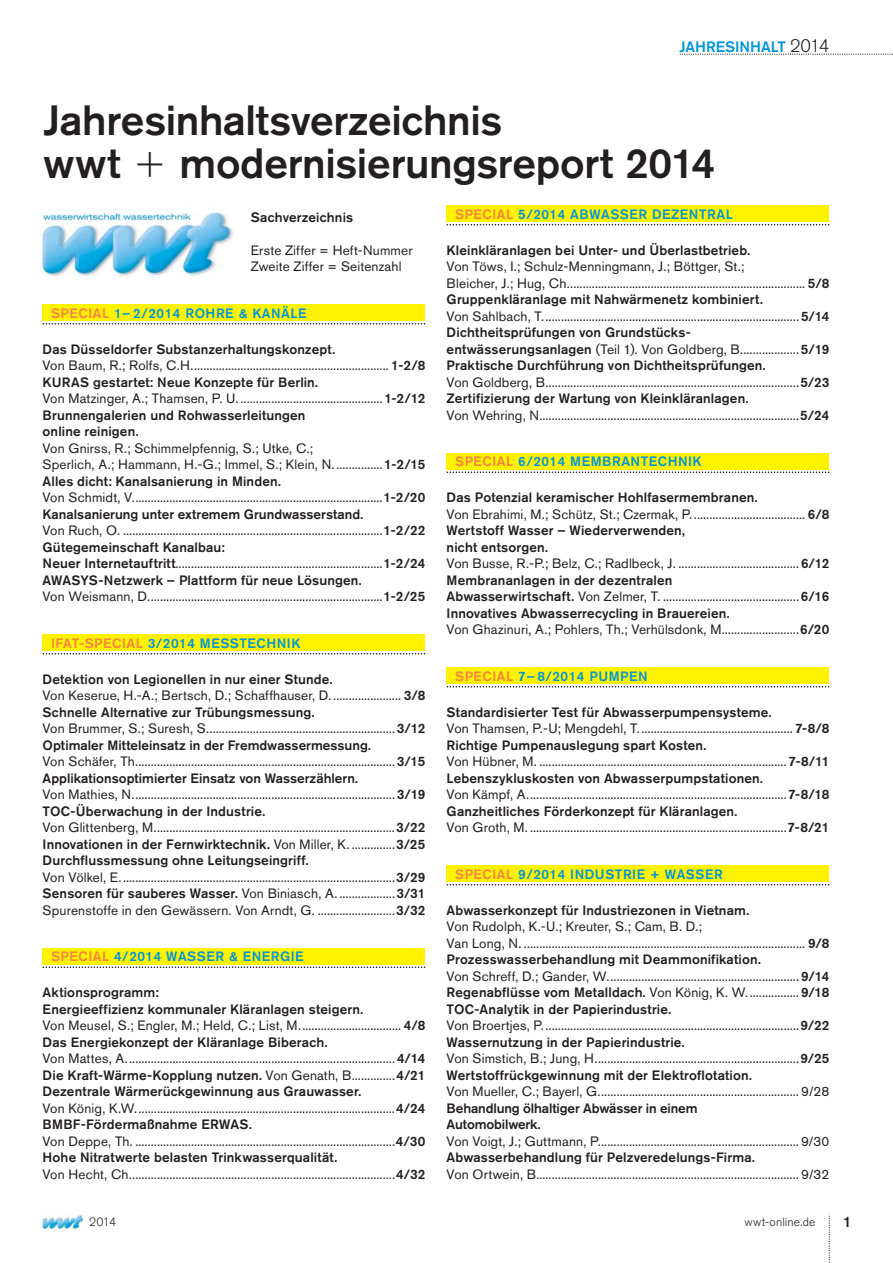
<style>
.page{position:relative;width:893px;height:1263px;background:#fff}
.page>*{position:absolute;margin:0;border:0;box-sizing:border-box;transform-origin:0 0}
.t1{font:500 42px/43.5px "Akzidenz Grotesk BQ";letter-spacing:-.01em;color:#231f20}
.t2{font:500 15px "Akzidenz Grotesk BQ";color:#0095da}
.t3{font:500 15px "Akzidenz Grotesk BQ";color:#231f20}
.t4{font:13.5px/16.5px "Akzidenz Grotesk BQ";letter-spacing:.01em;color:#231f20}
.t5{font:500 13.5px "Akzidenz Grotesk BQ";letter-spacing:.04em;color:#0095da}
.t6{font:500 13.5px "Akzidenz Grotesk BQ";letter-spacing:.01em;color:#231f20}
.t7{font:500 13.5px/16.5px "Akzidenz Grotesk BQ";letter-spacing:-.01em;color:#231f20}
.t8{font:300 12px "Akzidenz Grotesk BQ";letter-spacing:.01em;color:#231f20}
.s1{font-weight:300;font-size:18px;color:#231f20}
.s2{color:#f58345}
.s3{font-weight:500}
</style>
<div class="page">
<svg style="left:829px;top:1216px;width:1px;height:47px"></svg>
<img style="left:42px;top:1213px;width:41px;height:17px">
<svg style="left:679px;top:54px;width:214px;height:1px"></svg>
<div style="left:43px;top:304px;width:382px;height:17px;background:#fff200"></div>
<svg style="left:43px;top:323px;width:382px;height:2px"></svg>
<div style="left:43px;top:634px;width:382px;height:17px;background:#fff200"></div>
<svg style="left:43px;top:653px;width:382px;height:2px"></svg>
<div style="left:43px;top:948px;width:382px;height:16px;background:#fff200"></div>
<svg style="left:43px;top:967px;width:382px;height:1px"></svg>
<div style="left:447px;top:205px;width:382px;height:17px;background:#fff200"></div>
<svg style="left:447px;top:224px;width:382px;height:2px"></svg>
<div style="left:447px;top:453px;width:382px;height:16px;background:#fff200"></div>
<svg style="left:447px;top:472px;width:382px;height:1px"></svg>
<div style="left:447px;top:667px;width:382px;height:17px;background:#fff200"></div>
<svg style="left:447px;top:686px;width:382px;height:2px"></svg>
<div style="left:447px;top:865px;width:382px;height:17px;background:#fff200"></div>
<svg style="left:447px;top:884px;width:382px;height:2px"></svg>
<img style="left:41px;top:212px;width:192px;height:65px">
<p class="t2" style="left:679px;top:41px;width:151px">JAHRESINHALT <span class="s1">2014</span></p>
<h1 class="t1" style="left:43px;top:103px;width:461px">Jahresinhaltsverzeichnis wwt</h1>
<h1 class="t1" style="left:180px;top:146px;width:537px">modernisierungsreport 2014</h1>
<p class="t6" style="left:251px;top:212px;width:104px">Sachverzeichnis</p>
<p class="t4" style="left:251px;top:243px;width:163px">Erste Ziffer = Heft-Nummer<br>Zweite Ziffer = Seitenzahl</p>
<p class="t5" style="left:455px;top:209px;width:279px"><span class="s2">SPECIAL</span> 5/2014 ABWASSER DEZENTRAL</p>
<p class="t6" style="left:447px;top:245px;width:305px">Kleinkläranlagen bei Unter- und Überlastbetrieb.</p>
<p class="t4" style="left:447px;top:260px;width:384px">Von Töws, I.; Schulz-Menningmann, J.; Böttger, St.;<br>Bleicher, J.; Hug, Ch. ............................................................................ <span class="s3">5/8<br>Gruppenkläranlage mit Nahwärmenetz kombiniert.<br></span>Von Sahlbach, T. .................................................................................. <span class="s3">5/14<br>Dichtheitsprüfungen von Grundstücks&shy;entwässerungsanlagen</span> (Teil 1). Von Goldberg, B. ..................<span class="s3">5/19<br>Praktische Durchführung von Dichtheitsprüfungen.<br></span>Von Goldberg, B. .................................................................................<span class="s3">5/23<br>Zertifizierung der Wartung von Kleinkläranlagen.<br></span>Von Wehring, N....................................................................................<span class="s3">5/24</span></p>
<p class="t5" style="left:455px;top:457px;width:248px"><span class="s2">SPECIAL</span> 6/2014 MEMBRANTECHNIK</p>
<p class="t4" style="left:447px;top:491px;width:384px"><span class="s3">Das Potenzial keramischer Hohlfasermembranen.<br></span>Von Ebrahimi, M.; Schütz, St.; Czermak, P. .................................... <span class="s3">6/8<br>Wertstoff Wasser – Wiederverwenden,<br>nicht entsorgen.<br></span>Von Busse, R.-P.; Belz, C.; Radlbeck, J. ....................................... <span class="s3">6/12<br>Membrananlagen in der dezentralen<br>Abwasserwirtschaft.</span> Von Zelmer, T. ............................................<span class="s3">6/16<br>Innovatives Abwasserrecycling in Brauereien.<br></span>Von Ghazinuri, A.; Pohlers, Th.; Verhülsdonk, M.........................<span class="s3">6/20</span></p>
<p class="t5" style="left:455px;top:671px;width:194px"><span class="s2">SPECIAL</span> 7– 8/2014 PUMPEN</p>
<p class="t4" style="left:447px;top:705px;width:384px"><span class="s3">Standardisierter Test für Abwasserpumpensysteme.<br></span>Von Thamsen, P.-U; Mengdehl, T. ................................................. <span class="s3">7-8/8<br>Richtige Pumpenauslegung spart Kosten.<br></span>Von Hübner, M. ................................................................................<span class="s3">7-8/11<br>Lebenszykluskosten von Abwasserpumpstationen.<br></span>Von Kämpf, A. ...................................................................................<span class="s3">7-8/18<br>Ganzheitliches Förderkonzept für Kläranlagen.<br></span>Von Groth, M. ...................................................................................<span class="s3">7-8/21</span></p>
<p class="t5" style="left:455px;top:869px;width:269px"><span class="s2">SPECIAL</span> 9/2014 INDUSTRIE + WASSER</p>
<p class="t6" style="left:447px;top:905px;width:304px">Abwasserkonzept für Industriezonen in Vietnam.</p>
<p class="t4" style="left:447px;top:920px;width:384px">Von Rudolph, K.-U.; Kreuter, S.; Cam, B. D.;<br>Van Long, N. ........................................................................................... <span class="s3">9/8<br>Prozesswasserbehandlung mit Deammonifikation.<br></span>Von Schreff, D.; Gander, W. ............................................................. <span class="s3">9/14<br>Regenabflüsse vom Metalldach.</span> Von König, K. W. ................ <span class="s3">9/18<br>TOC-Analytik in der Papierindustrie.<br></span>Von Broertjes, P. ..................................................................................<span class="s3">9/22<br>Wassernutzung in der Papierindustrie.<br></span>Von Simstich, B.; Jung, H. .................................................................<span class="s3">9/25<br>Wertstoffrückgewinnung mit der Elektroflotation.</span></p>
<p class="t4" style="left:447px;top:1085px;width:384px">Von Mueller, C.; Bayerl, G. ................................................................ 9/28</p>
<p class="t7" style="left:447px;top:1101px;width:252px">Behandlung ölhaltiger Abwässer in einem<br>Automobilwerk.</p>
<p class="t4" style="left:447px;top:1134px;width:384px">Von Voigt, J.; Guttmann, P. ................................................................ 9/30</p>
<p class="t6" style="left:447px;top:1153px;width:310px">Abwasserbehandlung für Pelzveredelungs-Firma.</p>
<p class="t4" style="left:447px;top:1167px;width:384px">Von Ortwein, B..................................................................................... 9/32</p>
<p class="t5" style="left:51px;top:308px;width:257px"><span class="s2">SPECIAL</span> 1– 2/2014 ROHRE &amp; KANÄLE</p>
<p class="t4" style="left:43px;top:342px;width:384px"><span class="s3">Das Düsseldorfer Substanzerhaltungskonzept.<br></span>Von Baum, R.; Rolfs, C.H. ............................................................... <span class="s3">1-2/8<br>KURAS gestartet: Neue Konzepte für Berlin.<br></span>Von Matzinger, A.; Thamsen, P. U. ..............................................<span class="s3">1-2/12<br>Brunnengalerien und Rohwasserleitungen<br>online reinigen.</span></p>
<p class="t4" style="left:43px;top:441px;width:384px">Von Gnirss, R.; Schimmelpfennig, S.; Utke, C.;<br>Sperlich, A.; Hammann, H.-G.; Immel, S.; Klein, N. ...............<span class="s3">1-2/15<br>Alles dicht: Kanalsanierung in Minden.<br></span>Von Schmidt, V. ................................................................................<span class="s3">1-2/20<br>Kanalsanierung unter extremem Grundwasserstand.<br></span>Von Ruch, O. ....................................................................................<span class="s3">1-2/22<br>Gütegemeinschaft Kanalbau:<br>Neuer Internetauftritt</span>...................................................................<span class="s3">1-2/24<br>AWASYS-Netzwerk – Plattform für neue Lösungen.<br></span>Von Weismann, D. ...........................................................................<span class="s3">1-2/25</span></p>
<p class="t5" style="left:51px;top:638px;width:251px"><span class="s2">IFAT-SPECIAL</span> 3/2014 MESSTECHNIK</p>
<p class="t4" style="left:43px;top:672px;width:384px"><span class="s3">Detektion von Legionellen in nur einer Stunde.<br></span>Von Keserue, H.-A.; Bertsch, D.; Schaffhauser, D. ...................... <span class="s3">3/8<br>Schnelle Alternative zur Trübungsmessung.<br></span>Von Brummer, S.; Suresh, S. ............................................................<span class="s3">3/12<br>Optimaler Mitteleinsatz in der Fremdwassermessung.<br></span>Von Schäfer, Th. ...................................................................................<span class="s3">3/15<br>Applikationsoptimierter Einsatz von Wasserzählern.<br></span>Von Mathies, N. ....................................................................................<span class="s3">3/19<br>TOC-Überwachung in der Industrie.<br></span>Von Glittenberg, M. .............................................................................<span class="s3">3/22<br>Innovationen in der Fernwirktechnik.</span> Von Miller, K. ..............<span class="s3">3/25<br>Durchflussmessung ohne Leitungseingriff.<br></span>Von Völkel, E. ........................................................................................<span class="s3">3/29<br>Sensoren für sauberes Wasser.</span> Von Biniasch, A. ..................<span class="s3">3/31<br></span>Spurenstoffe in den Gewässern. Von Arndt, G. .........................<span class="s3">3/32</span></p>
<p class="t5" style="left:51px;top:952px;width:254px"><span class="s2">SPECIAL</span> 4/2014 WASSER &amp; ENERGIE</p>
<p class="t4" style="left:43px;top:986px;width:384px"><span class="s3">Aktionsprogramm:<br>Energieeffizienz kommunaler Kläranlagen steigern.<br></span>Von Meusel, S.; Engler, M.; Held, C.; List, M. ................................ <span class="s3">4/8<br>Das Energiekonzept der Kläranlage Biberach.<br></span>Von Mattes, A. ...................................................................................... <span class="s3">4/14<br>Die Kraft-Wärme-Kopplung nutzen.</span> Von Genath, B. .............<span class="s3">4/21<br>Dezentrale Wärmerückgewinnung aus Grauwasser.<br></span>Von König, K.W. ...................................................................................<span class="s3">4/24<br>BMBF-Fördermaßnahme ERWAS.<br></span>Von Deppe, Th. ....................................................................................<span class="s3">4/30<br>Hohe Nitratwerte belasten Trinkwasserqualität.<br></span>Von Hecht, Ch. .....................................................................................<span class="s3">4/32</span></p>
<p class="t8" style="left:89px;top:1218px;width:28px">2014</p>
<p class="t8" style="left:744px;top:1218px;width:72px">wwt-online.de</p>
<p class="t3" style="left:843px;top:1216px;width:10px">1</p>
</div>
